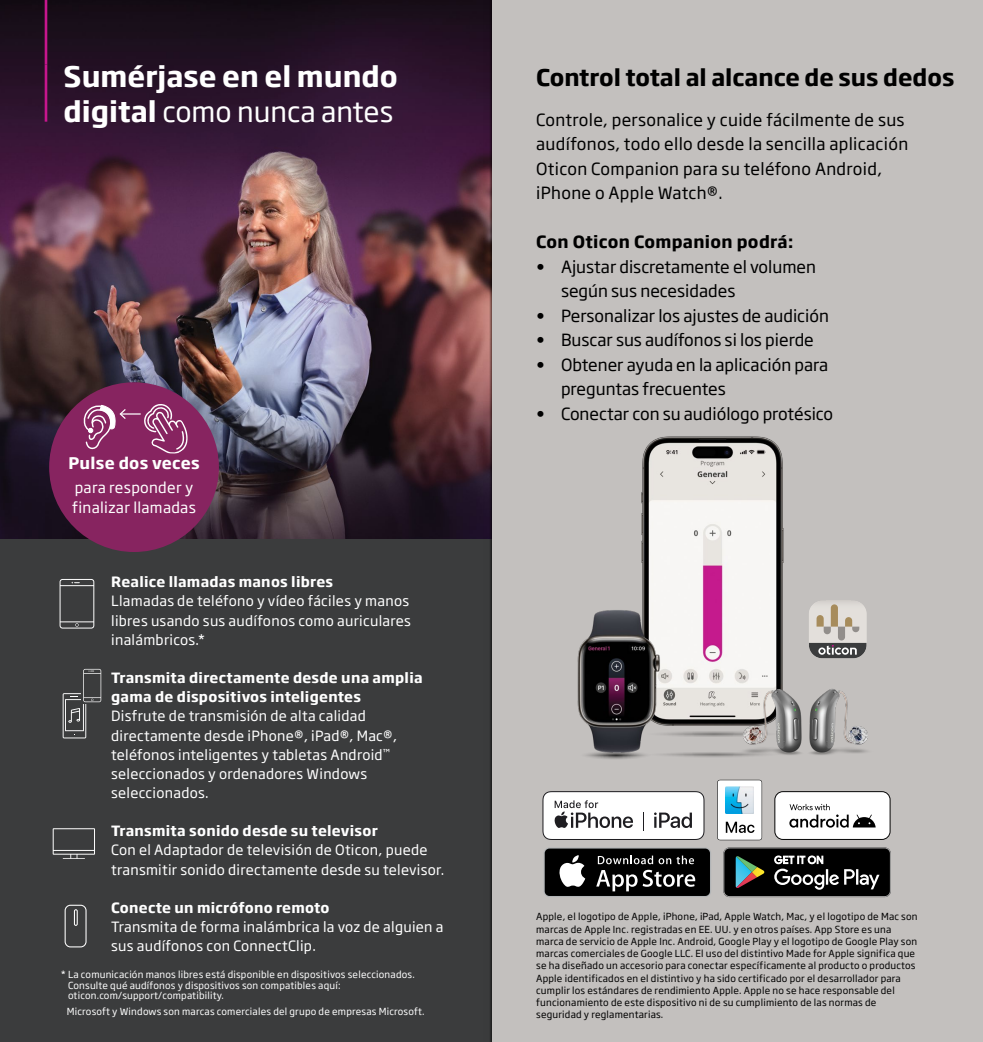
<style>
.page{position:relative;width:983px;height:1042px;background:#fff}
.page>*{position:absolute;margin:0;border:0;box-sizing:border-box;transform-origin:0 0}
.t1{font:700 28px/35px "Soho Gothic Pro";color:#fff}
.t2{font:700 22.75px "Soho Gothic Pro";color:#000}
.t3{font:16.62px/24.5px "Soho Gothic Pro";color:#000}
.t4{font:16.62px/24.5px "Soho Gothic Pro";letter-spacing:.02em;color:#000}
.t5{font:700 16.62px "Soho Gothic Pro";letter-spacing:.02em;color:#000}
.t6{font:700 15.75px "Soho Gothic Pro";letter-spacing:.02em;color:#fff}
.t7{font:14.88px/19.9px "Soho Gothic Pro";letter-spacing:.02em;color:#fff}
.t8{font:14px/19.2px "Soho Gothic Pro";letter-spacing:.02em;color:#fff}
.t9{font:700 14px/19.2px "Soho Gothic Pro";letter-spacing:.02em;color:#fff}
.t10{font:9.62px/12.2px "Soho Gothic Pro";letter-spacing:.02em;color:#000}
.t11{font:9.62px/10.5px "Soho Gothic Pro";letter-spacing:.02em;color:#fff}
.s1{font-weight:400}
</style>
<div class="page">
<div style="left:491px;top:0;width:491px;height:1042px;background:#c3c0be"></div>
<div style="left:0;top:537px;width:491px;height:505px;background:#3b3c3d"></div>
<svg style="left:723px;top:847px;width:167px;height:50px;background:#2b2d2c"></svg>
<svg style="left:543px;top:847px;width:168px;height:50px"></svg>
<div style="left:544px;top:848px;width:165px;height:48px;background:#000;border-radius:5px"></div>
<svg style="left:559px;top:855px;width:26px;height:32px"></svg>
<svg style="left:596px;top:870px;width:99px;height:21px"></svg>
<svg style="left:597px;top:855px;width:97px;height:9px"></svg>
<img style="left:0;top:0;width:482px;height:538px">
<svg style="left:482px;top:0;width:9px;height:1042px"></svg>
<svg style="left:542px;top:791px;width:162px;height:49px;background:#dadada"></svg>
<svg style="left:717px;top:780px;width:44px;height:60px;background:#c5dbe4"></svg>
<svg style="left:774px;top:791px;width:116px;height:49px;background:#d9d9d9"></svg>
<svg style="left:641px;top:751px;width:144px;height:7px"></svg>
<svg style="left:809px;top:600px;width:57px;height:58px;background:#b7b2ab"></svg>
<svg style="left:641px;top:731px;width:144px;height:6px"></svg>
<img style="left:641px;top:436px;width:143px;height:290px">
<img style="left:735px;top:661px;width:133px;height:97px">
<svg style="left:578px;top:750px;width:74px;height:10px"></svg>
<img style="left:577px;top:597px;width:120px;height:156px">
<hr style="left:45px;top:0;width:2px;height:64px;background:#c6168d">
<hr style="left:45px;top:64px;width:2px;height:58px;background:#c6168d">
<svg style="left:60px;top:579px;width:34px;height:49px"></svg>
<svg style="left:53px;top:828px;width:42px;height:31px"></svg>
<svg style="left:65px;top:905px;width:21px;height:42px"></svg>
<svg style="left:74px;top:909px;width:4px;height:17px"></svg>
<svg style="left:85px;top:668px;width:17px;height:33px"></svg>
<svg style="left:63px;top:669px;width:38px;height:69px"></svg>
<div style="left:49px;top:382px;width:170px;height:170px;background:#872460;border-radius:50%"></div>
<svg style="left:83px;top:404px;width:105px;height:49px"></svg>
<h1 class="t1" style="left:64px;top:57px;width:336px">Sumérjase en el mundo digital <span class="s1">como nunca antes</span></h1>
<h3 class="t6" style="left:68px;top:451px;width:133px">Pulse dos veces</h3>
<h3 class="t7" style="left:72px;top:476px;width:125px">para responder y finalizar llamadas</h3>
<h3 class="t9" style="left:111px;top:571px;width:223px">Realice llamadas manos libres</h3>
<h3 class="t8" style="left:111px;top:591px;width:301px">Llamadas de teléfono y vídeo fáciles y manos libres usando sus audífonos como auriculares inalámbricos.*</h3>
<h3 class="t9" style="left:111px;top:667px;width:313px">Transmita directamente desde una amplia gama de dispositivos inteligentes</h3>
<h3 class="t8" style="left:111px;top:706px;width:287px">Disfrute de transmisión de alta calidad directamente desde iPhone®, iPad®, Mac®, teléfonos inteligentes y tabletas Android<sup>™ </sup>seleccionados y ordenadores Windows seleccionados.</h3>
<h3 class="t9" style="left:111px;top:820px;width:268px">Transmita sonido desde su televisor</h3>
<h3 class="t8" style="left:111px;top:840px;width:334px">Con el Adaptador de televisión de Oticon, puede transmitir sonido directamente desde su televisor.</h3>
<h3 class="t9" style="left:111px;top:897px;width:220px">Conecte un micrófono remoto</h3>
<h3 class="t8" style="left:111px;top:916px;width:334px">Transmita de forma inalámbrica la voz de alguien a sus audífonos con ConnectClip.</h3>
<p class="t11" style="left:68px;top:969px;width:348px;text-indent:-7px">* La comunicación manos libres está disponible en dispositivos seleccionados.<br>Consulte qué audífonos y dispositivos son compatibles aquí: oticon.com/support/compatibility.</p>
<p class="t11" style="left:67px;top:1005px;width:359px">Microsoft y Windows son marcas comerciales del grupo de empresas Microsoft.</p>
<h2 class="t2" style="left:536px;top:59px;width:420px">Control total al alcance de sus dedos</h2>
<h3 class="t4" style="left:536px;top:106px;width:373px">Controle, personalice y cuide fácilmente de sus audífonos, todo ello desde la sencilla aplicación Oticon Companion para su teléfono Android, iPhone o Apple Watch®.</h3>
<h3 class="t5" style="left:536px;top:229px;width:258px">Con Oticon Companion podrá:</h3>
<h3 class="t3" style="left:561px;top:253px;width:256px;text-indent:-25px">• Ajustar discretamente el volumen según sus necesidades</h3>
<h3 class="t3" style="left:536px;top:302px;width:294px">• Personalizar los ajustes de audición</h3>
<h3 class="t3" style="left:536px;top:327px;width:279px">• Buscar sus audífonos si los pierde</h3>
<h3 class="t3" style="left:561px;top:351px;width:269px;text-indent:-25px">• Obtener ayuda en la aplicación para preguntas frecuentes</h3>
<h3 class="t3" style="left:536px;top:400px;width:298px">• Conectar con su audiólogo protésico</h3>
<p class="t10" style="left:536px;top:910px;width:383px">Apple, el logotipo de Apple, iPhone, iPad, Apple Watch, Mac, y el logotipo de Mac son marcas de Apple Inc. registradas en EE. UU. y en otros países. App Store es una marca de servicio de Apple Inc. Android, Google Play y el logotipo de Google Play son marcas comerciales de Google LLC. El uso del distintivo Made for Apple significa que se ha diseñado un accesorio para conectar específicamente al producto o productos Apple identificados en el distintivo y ha sido certificado por el desarrollador para cumplir los estándares de rendimiento Apple. Apple no se hace responsable del funcionamiento de este dispositivo ni de su cumplimiento de las normas de seguridad y reglamentarias.</p>
</div>
